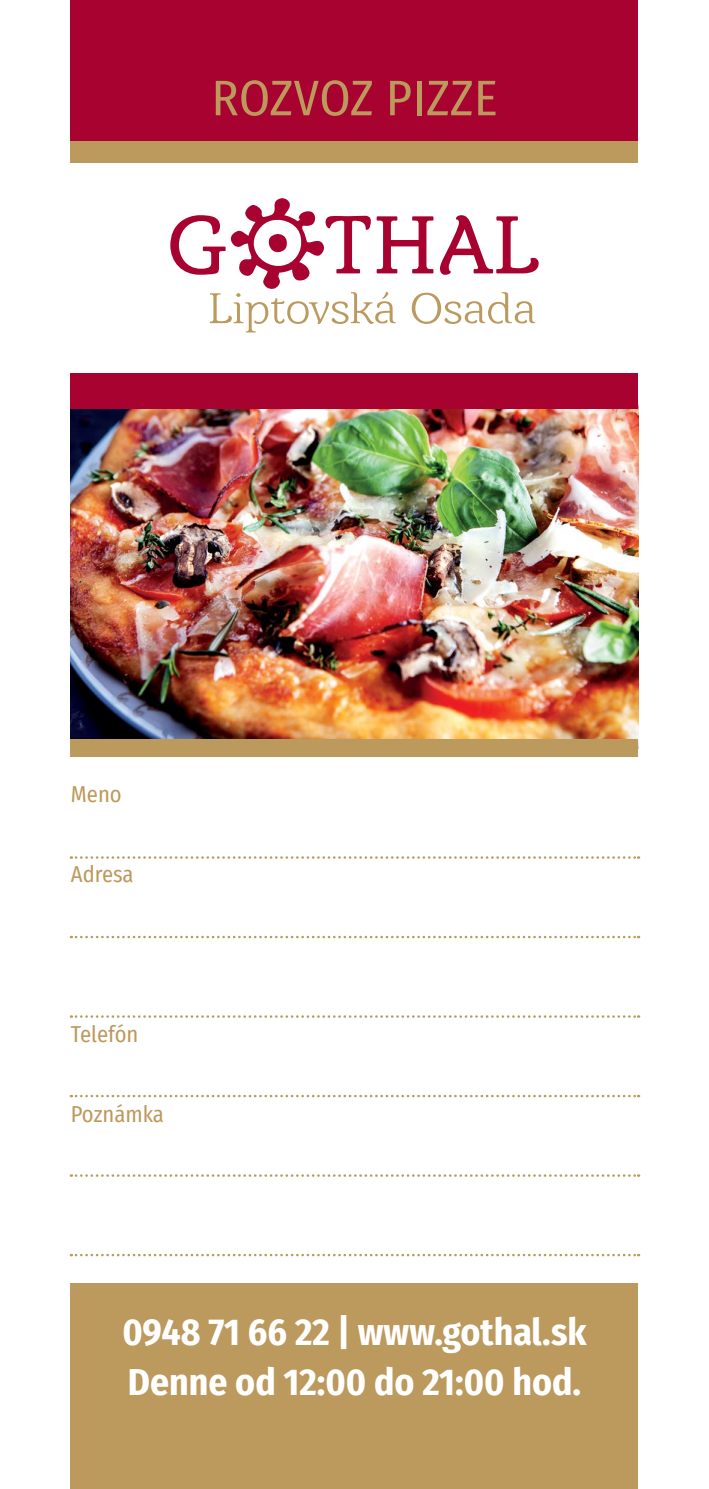
<style>
.page{position:relative;width:709px;height:1489px;background:#fff}
.page>*{position:absolute;margin:0;border:0;box-sizing:border-box;transform-origin:0 0}
.t1{font:50px "Fira Sans Condensed";letter-spacing:.005em;color:#bc995c}
.t2{font:700 37.5px/50px "Fira Sans Condensed";color:#fff}
.t3{font:22.5px "Fira Sans Condensed";color:#bc995c}
</style>
<div class="page">
<div style="left:71px;top:0;width:567px;height:142px;background:#a70230"></div>
<img style="left:71px;top:409px;width:567px;height:330px">
<div style="left:71px;top:142px;width:567px;height:21px;background:#bc995c"></div>
<svg style="left:170px;top:198px;width:368px;height:134px"></svg>
<div style="left:71px;top:374px;width:567px;height:35px;background:#a70230"></div>
<div style="left:71px;top:1283px;width:567px;height:205px;background:#bc995c"></div>
<div style="left:71px;top:739px;width:567px;height:17px;background:#bc995c"></div>
<svg style="left:71px;top:856px;width:568px;height:2px"></svg>
<svg style="left:71px;top:935px;width:568px;height:3px"></svg>
<svg style="left:71px;top:1015px;width:568px;height:2px"></svg>
<svg style="left:71px;top:1094px;width:568px;height:3px"></svg>
<svg style="left:71px;top:1174px;width:568px;height:2px"></svg>
<svg style="left:71px;top:1253px;width:568px;height:3px"></svg>
<h1 class="t1" style="left:211px;top:60px;width:287px">ROZVOZ PIZZE</h1>
<p class="t3" style="left:71px;top:776px;width:52px">Meno</p>
<p class="t3" style="left:71px;top:856px;width:64px">Adresa</p>
<p class="t3" style="left:71px;top:1016px;width:69px">Telefón</p>
<p class="t3" style="left:71px;top:1096px;width:95px">Poznámka</p>
<p class="t2" style="left:122px;top:1304px;width:466px">0948 71 66 22 | www.gothal.sk<br>Denne od 12:00 do 21:00 hod.</p>
</div>
